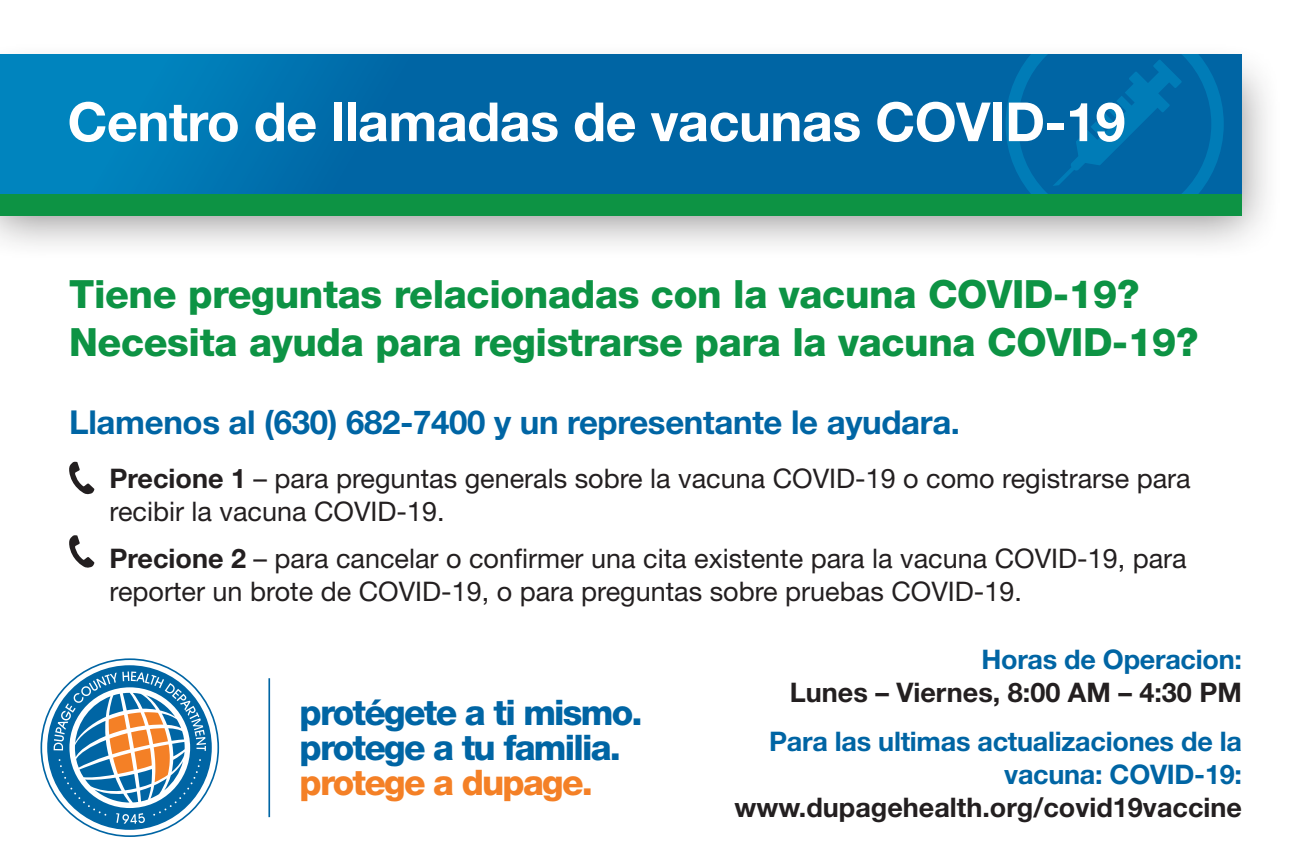
<style>
.page{position:relative;width:1296px;height:864px;background:#fff}
.page>*{position:absolute;margin:0;border:0;box-sizing:border-box;transform-origin:0 0}
.t1{font:700 54px "Helvetica Neue LT Std";letter-spacing:-.01em;color:#fff}
.t2{font:800 39px "Helvetica Neue LT Std";letter-spacing:-.01em;color:#0d9344}
.t3{font:800 35.4px/35.4px "Helvetica Neue LT Std";letter-spacing:-.05em;color:#0065a4}
.t4{font:700 33px "Helvetica Neue LT Std";letter-spacing:-.01em;color:#0065a4}
.t5{font:27px/33px "Helvetica Neue LT Std";color:#231f20}
.t6{font:700 27px/33px "Helvetica Neue LT Std";letter-spacing:-.01em;color:#0065a4;text-align:right}
.t7{font:700 27px "Helvetica Neue LT Std";color:#231f20}
.s1{font-weight:700}
.s2{color:#f48026}
</style>
<div class="page">
<div style="left:0;top:41px;width:1283px;height:220px;background:#231f20;opacity:.5"></div>
<svg style="left:0;top:54px;width:1242px;height:140px;background:#006caa"></svg>
<svg style="left:1006px;top:54px;width:218px;height:140px;background:#006aa8"></svg>
<div style="left:0;top:194px;width:1242px;height:22px;background:#0d9344"></div>
<svg style="left:69px;top:461px;width:26px;height:34px"></svg>
<svg style="left:69px;top:535px;width:26px;height:33px"></svg>
<svg style="left:41px;top:658px;width:178px;height:179px"></svg>
<hr style="left:268px;top:678px;width:2px;height:139px;background:#0065a4">
<p class="t1" style="left:68px;top:89px;width:1060px">Centro de llamadas de vacunas COVID-19</p>
<p class="t2" style="left:69px;top:271px;width:1072px">Tiene preguntas relacionadas con la vacuna COVID-19?</p>
<p class="t2" style="left:69px;top:319px;width:1131px">Necesita ayuda para registrarse para la vacuna COVID-19?</p>
<p class="t4" style="left:69px;top:401px;width:892px">Llamenos al (630) 682-7400 y un representante le ayudara.</p>
<p class="t5" style="left:110px;top:462px;width:1083px"><span class="s1">Precione 1</span> – para preguntas generals sobre la vacuna COVID-19 o como registrarse para recibir la vacuna COVID-19.</p>
<p class="t5" style="left:110px;top:541px;width:1079px"><span class="s1">Precione 2</span> – para cancelar o confirmer una cita existente para la vacuna COVID-19, para reporter un brote de COVID-19, o para preguntas sobre pruebas COVID-19.</p>
<p class="t3" style="left:300px;top:695px;width:345px">protégete a ti mismo.</p>
<p class="t3" style="left:300px;top:730px;width:323px">protege a tu familia. <span class="s2">protege a dupage.</span></p>
<p class="t6" style="left:981px;top:642px;width:262px">Horas de Operacion:</p>
<p class="t7" style="left:790px;top:675px;width:454px">Lunes – Viernes, 8:00 AM – 4:30 PM</p>
<p class="t6" style="left:769px;top:724px;width:474px">Para las ultimas actualizaciones de la vacuna: COVID-19:</p>
<p class="t7" style="left:735px;top:791px;width:509px">www.dupagehealth.org/covid19vaccine</p>
</div>
